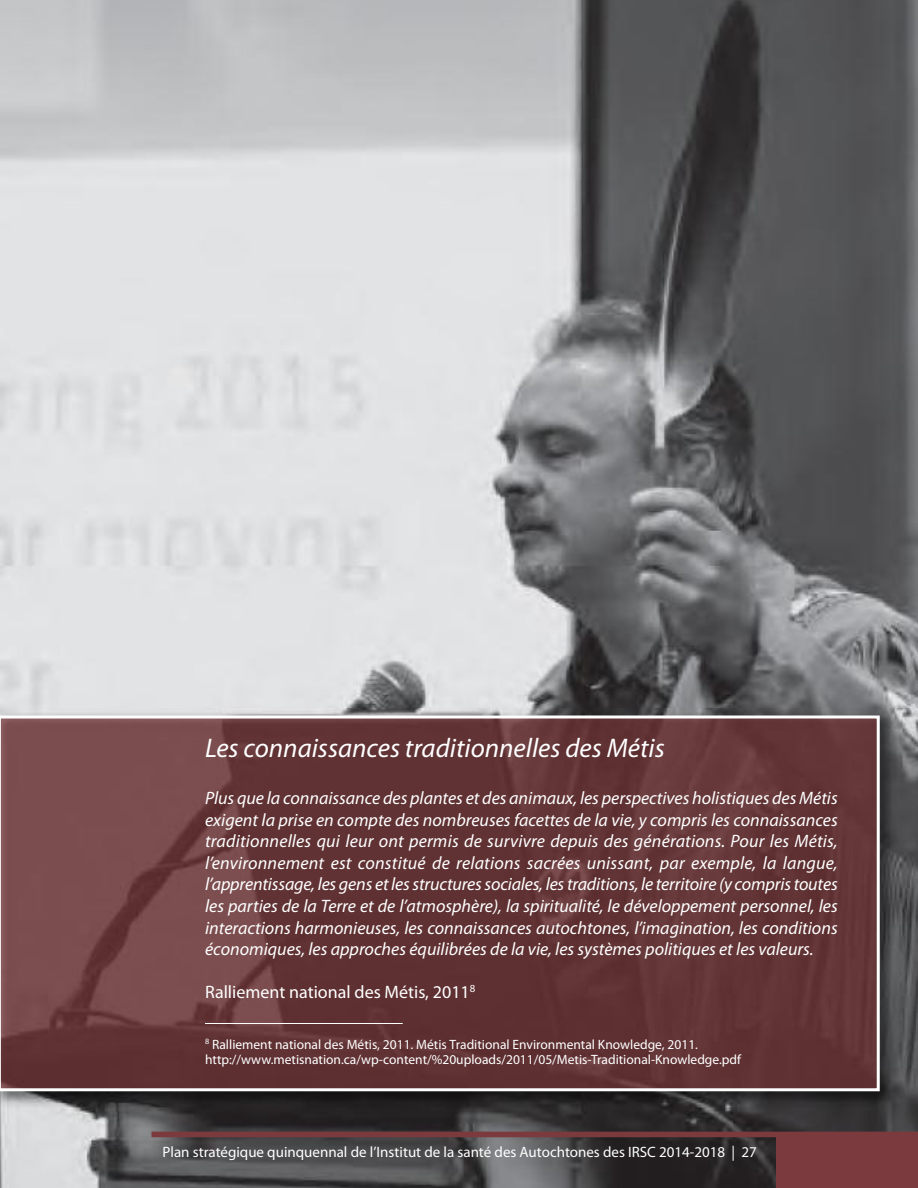
<style>
.page{position:relative;width:918px;height:1188px;background:#fff}
.page>*{position:absolute;margin:0;border:0;box-sizing:border-box;transform-origin:0 0}
.t1{font:italic 27px "Myriad Pro";color:#fff}
.t2{font:italic 18px/21.6px "Myriad Pro";color:#fff;text-align:justify}
.t3{font:18px "Myriad Pro";color:#fff}
.t4{font:15px "Myriad Pro";color:#fff}
.t5{font:13.5px/15px "Myriad Pro";color:#fff}
</style>
<div class="page">
<img style="left:0;top:0;width:918px;height:1188px">
<div style="left:776px;top:1134px;width:142px;height:54px;background:#7a3a3e"></div>
<div style="left:152px;top:1132px;width:766px;height:5px;background:#7a3a3e"></div>
<img style="left:0;top:708px;width:915px;height:404px">
<svg style="left:0;top:716px;width:880px;height:375px;background:#693c3e"></svg>
<hr style="left:205px;top:1023px;width:198px;height:1px;background:#fff">
<h1 class="t1" style="left:205px;top:738px;width:461px">Les connaissances traditionnelles des Métis</h1>
<p class="t2" style="left:205px;top:789px;width:634px">Plus que la connaissance des plantes et des animaux, les perspectives holistiques desMétis exigent la prise en compte des nombreuses facettes de la vie, y compris les connaissances traditionnelles qui leur ont permis de survivre depuis des générations. Pour les Métis, l’environnement est constitué de relations sacrées unissant, par exemple, la langue, l’apprentissage, les gens etlesstructuressociales, lestraditions, le territoire (y compristoutes les parties de la Terre et de l’atmosphère), la spiritualité, le développement personnel, les interactions harmonieuses, les connaissances autochtones, l’imagination, les conditions économiques, les approches équilibrées de la vie, les systèmes politiques et les valeurs.</p>
<p class="t3" style="left:205px;top:986px;width:272px">Ralliement national des Métis, 2011<sup>8</sup></p>
<p class="t5" style="left:205px;top:1038px;width:538px"><sup>8</sup> Ralliement national des Métis, 2011. Métis Traditional Environmental Knowledge, 2011. http://www.metisnation.ca/wp-content/%20uploads/2011/05/Metis-Traditional-Knowledge.pdf</p>
<p class="t4" style="left:163px;top:1147px;width:596px">Plan stratégique quinquennal de l’Institut de la santé des Autochtones des IRSC 2014-2018 | 27</p>
</div>
